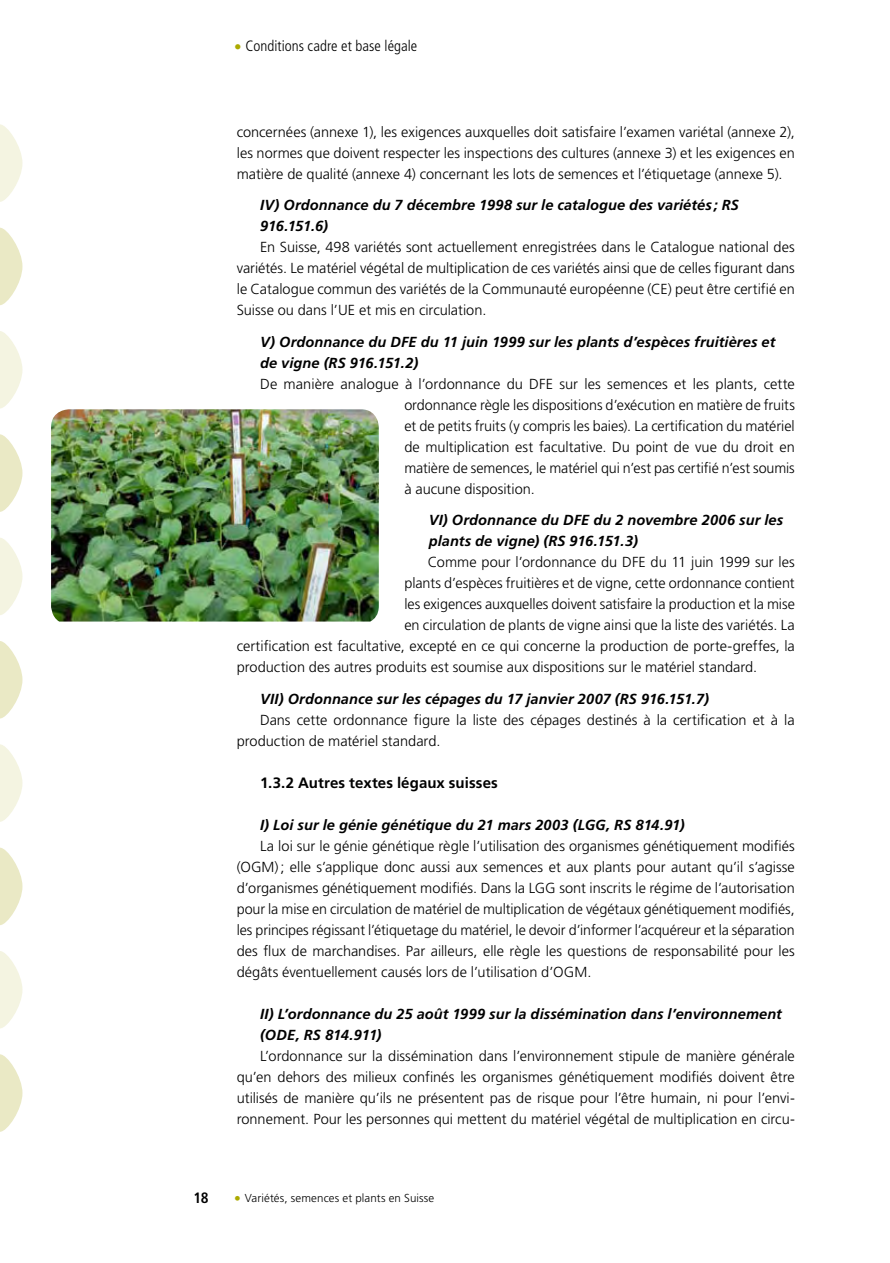
<style>
.page{position:relative;width:890px;height:1263px;background:#fff}
.page>*{position:absolute;margin:0;border:0;box-sizing:border-box;transform-origin:0 0}
.t1{font:700 15px "Frutiger LT";letter-spacing:.005em;color:#000}
.t2{font:300 condensed 15px "Frutiger LT";color:#000}
.t3{font:700 condensed 15px "Frutiger LT";color:#000}
.t4{font:300 14.55px/21px "Frutiger LT";color:#000;text-align:justify}
.t5{font:italic 700 14.55px/21px "Frutiger LT";letter-spacing:.005em;color:#000}
.t6{font:300 11.55px "Frutiger LT";letter-spacing:.01em;color:#000}
.s1{font-stretch:normal;color:#acaa00}
.s2{font-size:13.5px;color:#acaa00}
</style>
<div class="page">
<svg style="left:0;top:124px;width:22px;height:78px"></svg>
<svg style="left:0;top:228px;width:22px;height:77px"></svg>
<svg style="left:0;top:331px;width:22px;height:77px"></svg>
<svg style="left:0;top:434px;width:22px;height:78px"></svg>
<svg style="left:0;top:538px;width:22px;height:77px"></svg>
<svg style="left:0;top:641px;width:22px;height:77px"></svg>
<svg style="left:0;top:744px;width:22px;height:78px"></svg>
<svg style="left:0;top:951px;width:22px;height:77px"></svg>
<svg style="left:0;top:848px;width:22px;height:77px"></svg>
<svg style="left:0;top:1054px;width:22px;height:78px"></svg>
<img style="left:51px;top:409px;width:327px;height:212px">
<p class="t2" style="left:234px;top:37px;width:184px"><span class="s1">•</span> Conditions cadre et base légale</p>
<p class="t4" style="left:236px;top:122px;width:559px">concernées (annexe 1), les exigences auxquelles doit satisfaire l’examen variétal (annexe 2), les normes que doivent respecter les inspections des cultures (annexe 3) et les exigences en matière de qualité (annexe 4) concernant les lots de semences et l’étiquetage (annexe 5).</p>
<p class="t5" style="left:260px;top:195px;width:480px">IV) Ordonnance du 7 décembre 1998 sur le catalogue des variétés ; RS<br>916.151.6)</p>
<p class="t4" style="left:236px;top:237px;width:559px;text-indent:23px">En Suisse, 498 variétés sont actuellement enregistrées dans le Catalogue national des variétés. Le matériel végétal de multiplication de ces variétés ainsi que de celles figurant dans le Catalogue commun des variétés de la Communauté européenne (CE) peut être certifié en Suisse ou dans l’UE et mis en circulation.</p>
<p class="t5" style="left:260px;top:331px;width:516px">V) Ordonnance du DFE du 11 juin 1999 sur les plants d’espèces fruitières et de vigne (RS 916.151.2)</p>
<p class="t4" style="left:404px;top:374px;width:392px;text-indent:-144px">De manière analogue à l’ordonnance du DFE sur les semences et les plants, cette ordonnance règle les dispositions d’exécution en matière de fruits et de petits fruits (y compris les baies). La certification du matériel de multiplication est facultative. Du point de vue du droit en matière de semences, le matériel qui n’est pas certifié n’est soumis à aucune disposition.</p>
<p class="t5" style="left:428px;top:510px;width:356px">VI) Ordonnance du DFE du 2 novembre 2006 sur les plants de vigne) (RS 916.151.3)</p>
<p class="t4" style="left:427px;top:552px;width:368px">Comme pour l’ordonnance du DFE du 11 juin 1999 sur les</p>
<p class="t4" style="left:404px;top:573px;width:392px">plants d’espèces fruitières et de vigne, cette ordonnance contient</p>
<p class="t4" style="left:404px;top:594px;width:392px">les exigences auxquelles doivent satisfaire la production et la mise</p>
<p class="t4" style="left:404px;top:615px;width:392px">en circulation de plants de vigne ainsi que la liste des variétés. La</p>
<p class="t4" style="left:236px;top:636px;width:559px">certification est facultative, excepté en ce qui concerne la production de porte-greffes, la</p>
<p class="t4" style="left:236px;top:657px;width:522px">production des autres produits est soumise aux dispositions sur le matériel standard.</p>
<p class="t5" style="left:260px;top:688px;width:450px">VII) Ordonnance sur les cépages du 17 janvier 2007 (RS 916.151.7)</p>
<p class="t4" style="left:236px;top:710px;width:559px;text-indent:23px">Dans cette ordonnance figure la liste des cépages destinés à la certification et à la production de matériel standard.</p>
<p class="t1" style="left:260px;top:774px;width:239px">1.3.2 Autres textes légaux suisses</p>
<p class="t5" style="left:260px;top:814px;width:426px">I) Loi sur le génie génétique du 21 mars 2003 (LGG, RS 814.91)</p>
<p class="t4" style="left:236px;top:836px;width:559px;text-indent:23px">La loi sur le génie génétique règle l’utilisation des organismes génétiquement modifiés (OGM); elle s’applique donc aussi aux semences et aux plants pour autant qu’il s’agisse d’organismes génétiquement modifiés. Dans la LGG sont inscrits le régime de l’autorisation pour la mise en circulation de matériel de multiplication de végétaux génétiquement modifiés, les principes régissant l’étiquetage du matériel, le devoir d’informer l’acquéreur et la séparation des flux de marchandises. Par ailleurs, elle règle les questions de responsabilité pour les dégâts éventuellement causés lors de l’utilisation d’OGM.</p>
<p class="t5" style="left:260px;top:1003px;width:523px">II) L’ordonnance du 25 août 1999 sur la dissémination dans l’environnement (ODE, RS 814.911)</p>
<p class="t4" style="left:236px;top:1046px;width:559px;text-indent:23px">L’ordonnance sur la dissémination dans l’environnement stipule de manière générale qu’en dehors des milieux confinés les organismes génétiquement modifiés doivent être utilisés de manière qu’ils ne présentent pas de risque pour l’être humain, ni pour l’envi&shy;ronnement. Pour les personnes qui mettent du matériel végétal de multiplication en circu-</p>
<p class="t3" style="left:193px;top:1189px;width:17px">18</p>
<p class="t6" style="left:234px;top:1192px;width:201px"><span class="s2">•</span> Variétés, semences et plants en Suisse</p>
</div>
